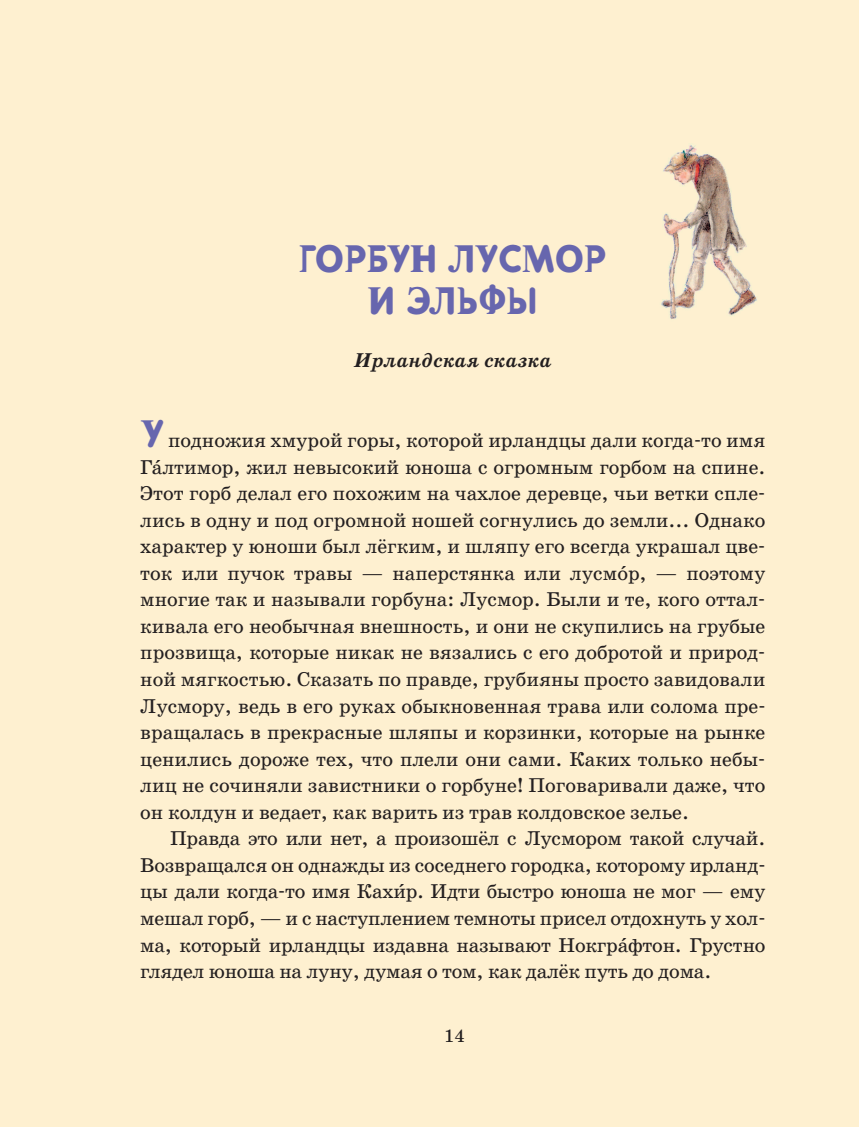
<style>
.page{position:relative;width:859px;height:1127px;background:#fef0d0}
.page>*{position:absolute;margin:0;border:0;box-sizing:border-box;transform-origin:0 0}
.t1{font:700 37.5px/42px "Dead History Cyrillic";letter-spacing:.01em;color:#6766ae;text-align:center}
.t2{font:20.25px/26.5px "School";letter-spacing:-.005em;color:#231f20;text-align:justify}
.t3{font:italic 700 20.25px "School";color:#231f20}
.t4{font:18px "School";color:#231f20}
.s1{font-family:"Dead History Cyrillic";font-weight:700;font-size:37.5px;color:#6766ae}
</style>
<div class="page">
<img style="left:661px;top:144px;width:96px;height:175px">
<h1 class="t1" style="left:299px;top:237px;width:309px">ГОРБУН ЛУСМОР<br>И ЭЛЬФЫ</h1>
<p class="t3" style="left:354px;top:353px;width:200px">Ирландская сказка</p>
<p class="t2" style="left:140px;top:429px;width:627px"><span class="s1">У</span> подножия хмурой горы, которой ирландцы дали когда-то имя Га́лтимор, жил невысокий юноша с огромным горбом на спине.<br>Этот горб делал его похожим на чахлое деревце, чьи ветки спле&shy;лись в одну и под огромной ношей согнулись до земли... Однако характер у юноши был лёгким, и шляпу его всегда украшал цве&shy;ток или пучок травы — наперстянка или лусмо́р, — поэтому многие так и называли горбуна: Лусмор. Были и те, кого оттал&shy;кивала его необычная внешность, и они не скупились на грубые прозвища, которые никак не вязались с его добротой и природ&shy;ной мягкостью. Сказать по правде, грубияны просто завидовали Лусмору, ведь в его руках обыкновенная трава или солома пре&shy;вращалась в прекрасные шляпы и корзинки, которые на рынке ценились дороже тех, что плели они сами. каких только небы&shy;лиц не сочиняли завистники о горбуне! поговаривали даже, что он колдун и ведает, как варить из трав колдовское зелье.</p>
<p class="t2" style="left:140px;top:827px;width:627px;text-indent:30px">правда это или нет, а произошёл с Лусмором такой случай. возвращался он однажды из соседнего городка, которому ирланд&shy;цы дали когда-то имя кахи́р. идти быстро юноша не мог — ему мешал горб, — и с наступлением темноты присел отдохнуть у хол&shy;ма, который ирландцы издавна называют нокгра́фтон. Грустно глядел юноша на луну, думая о том, как далёк путь до дома.</p>
<p class="t4" style="left:444px;top:1029px;width:22px">14</p>
</div>
